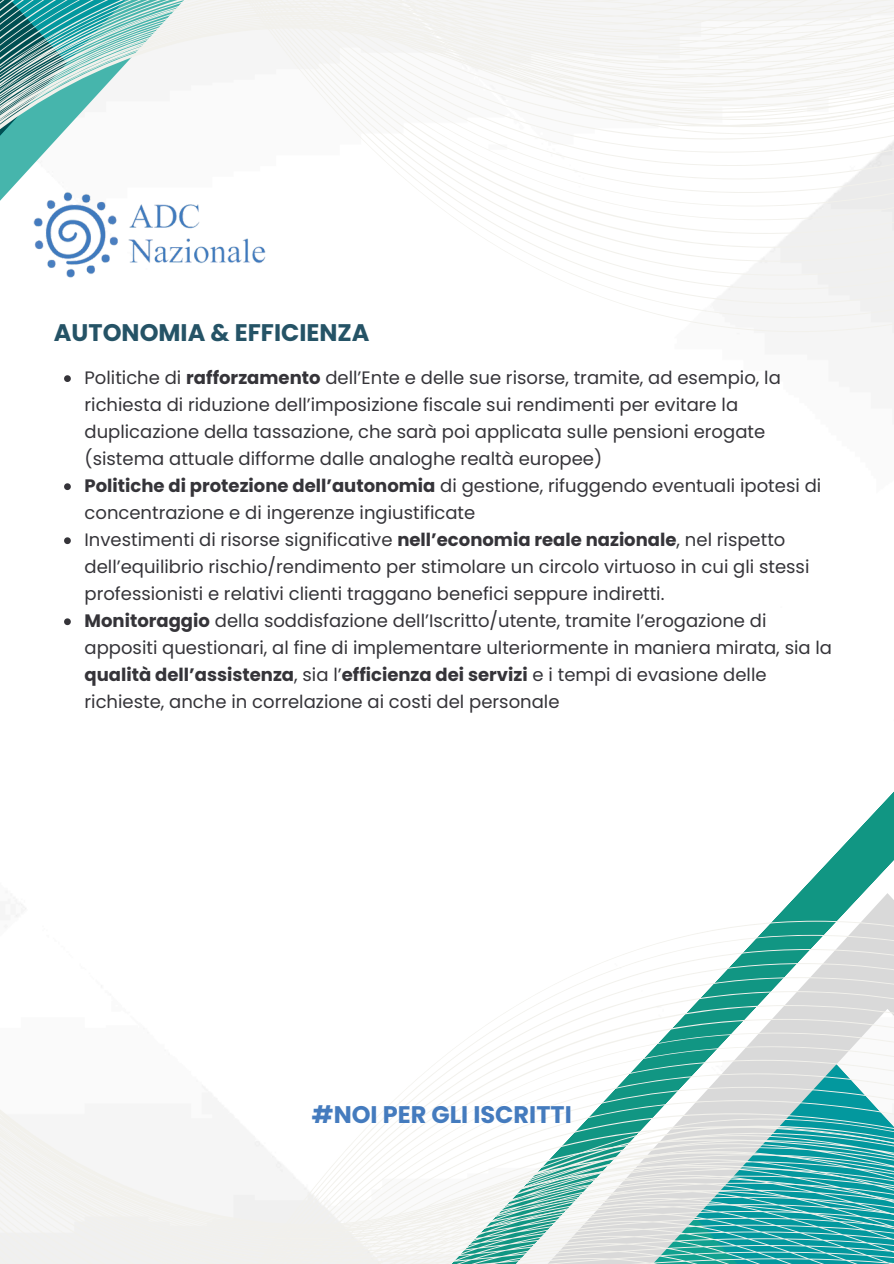
<style>
.page{position:relative;width:894px;height:1264px;background:#fff}
.page>*{position:absolute;margin:0;border:0;box-sizing:border-box;transform-origin:0 0}
.t1{font:700 24px "Poppins";color:#255366}
.t2{font:700 24px "Poppins";color:#447bbe}
.t3{font:18px/27px "Poppins";color:#353439}
.s1{font-weight:700}
</style>
<div class="page">
<svg style="left:774px;top:793px;width:119px;height:127px"></svg>
<svg style="left:0;top:194px;width:893px;height:138px"></svg>
<svg style="left:0;top:56px;width:893px;height:138px"></svg>
<svg style="left:0;top:0;width:893px;height:56px;fill:#f3f3f1"></svg>
<svg style="left:441px;top:920px;width:452px;height:139px"></svg>
<svg style="left:0;top:1059px;width:893px;height:137px"></svg>
<svg style="left:0;top:1196px;width:893px;height:67px;fill:#f0f0ec"></svg>
<img style="left:21px;top:186px;width:275px;height:96px">
<svg style="left:64px;top:375px;width:7px;height:7px"></svg>
<svg style="left:64px;top:483px;width:7px;height:7px"></svg>
<svg style="left:64px;top:537px;width:7px;height:7px"></svg>
<svg style="left:64px;top:618px;width:7px;height:7px"></svg>
<p class="t1" style="left:54px;top:316px;width:317px">AUTONOMIA &amp; EFFICIENZA</p>
<p class="t3" style="left:84px;top:364px;width:697px">Politiche di <span class="s1">rafforzamento</span> dell’Ente e delle sue risorse, tramite, ad esempio, la richiesta di riduzione dell’imposizione fiscale sui rendimenti per evitare la duplicazione della tassazione, che sarà poi applicata sulle pensioni erogate (sistema attuale difforme dalle analoghe realtà europee)</p>
<h1 class="t3" style="left:84px;top:472px;width:738px"><span class="s1">Politiche di protezione dell’autonomia</span> di gestione, rifuggendo eventuali ipotesi di concentrazione e di ingerenze ingiustificate</h1>
<p class="t3" style="left:84px;top:526px;width:726px">Investimenti di risorse significative <span class="s1">nell’economia reale nazionale</span>, nel rispetto dell’equilibrio rischio/rendimento per stimolare un circolo virtuoso in cui gli stessi professionisti e relativi clienti traggano benefici seppure indiretti.</p>
<p class="t3" style="left:84px;top:607px;width:748px"><span class="s1">Monitoraggio</span> della soddisfazione dell’Iscritto/utente, tramite l’erogazione di appositi questionari, al fine di implementare ulteriormente in maniera mirata, sia la <span class="s1">qualità dell’assistenza</span>, sia l’<span class="s1">efficienza dei servizi</span> e i tempi di evasione delle richieste, anche in correlazione ai costi del personale</p>
<p class="t2" style="left:312px;top:1097px;width:261px">#NOI PER GLI ISCRITTI</p>
</div>
